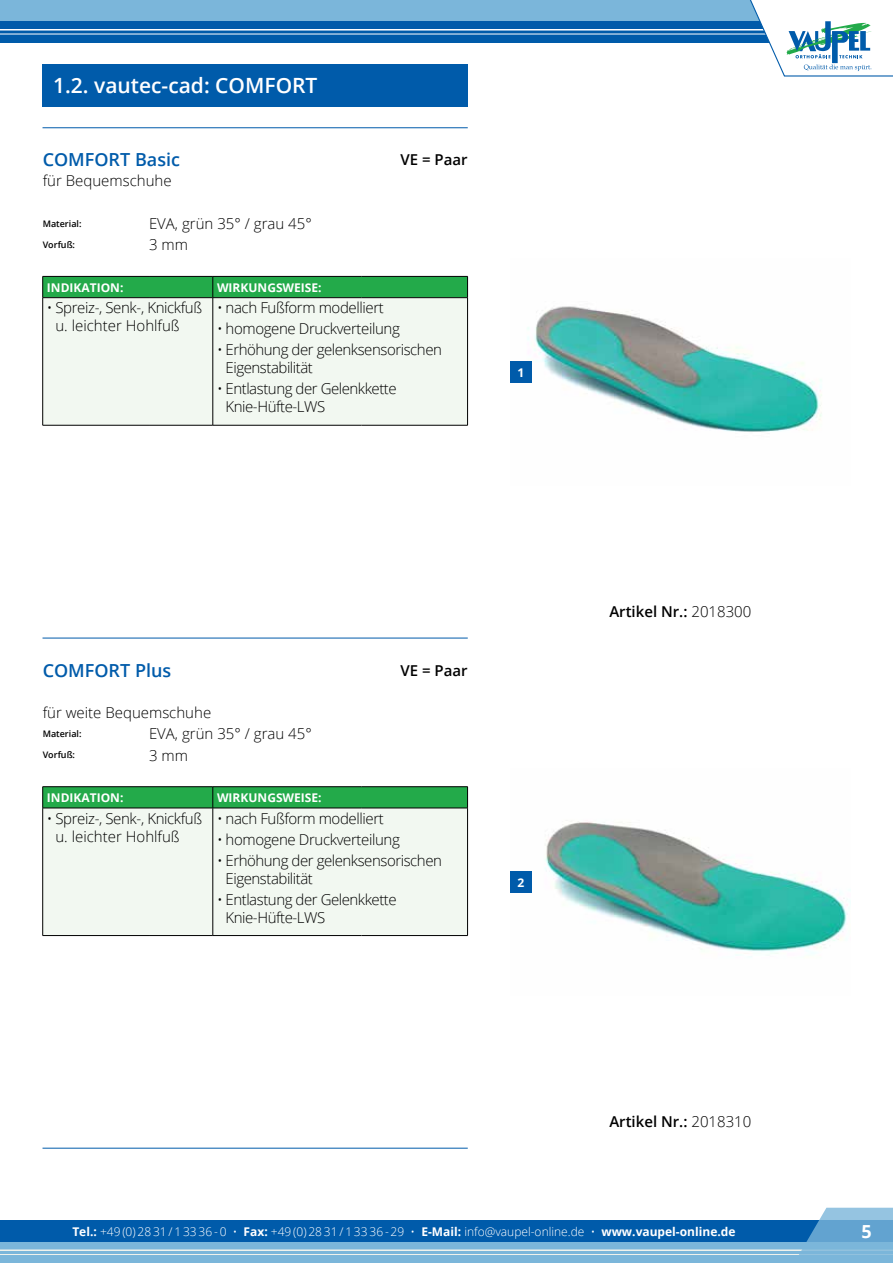
<style>
.page{position:relative;width:893px;height:1263px;background:#fff}
.page>*{position:absolute;margin:0;border:0;box-sizing:border-box;transform-origin:0 0}
.t1{font:600 21px "Open Sans";color:#fff}
.t2{font:600 18px "Open Sans";color:#005baa}
.t3{font:700 18px "Open Sans";color:#fff}
.t4{font:300 15px/18px "Open Sans";letter-spacing:-.025em;color:#000}
.t5{font:300 15px/18px "Open Sans";color:#000}
.t6{font:600 15px "Open Sans";color:#000}
.t7{font:300 12px "Open Sans";color:#fff}
.t8{font:700 12px "Open Sans";color:#fff}
.t9{font:600 9px "Open Sans";color:#000}
.s1{font-weight:300}
.s2{font-weight:700}
</style>
<div class="page">
<div style="left:0;top:0;width:893px;height:43px;background:#7bb6da"></div>
<div style="left:0;top:21px;width:893px;height:22px;background:#005baa"></div>
<hr style="left:0;top:34px;width:893px;height:1px;background:#fff">
<hr style="left:0;top:29px;width:893px;height:2px;background:#fff">
<svg style="left:743px;top:0;width:150px;height:77px"></svg>
<div style="left:0;top:1220px;width:893px;height:43px;background:#7bb6da"></div>
<div style="left:0;top:1220px;width:893px;height:22px;background:#005baa"></div>
<hr style="left:0;top:1254px;width:893px;height:1px;background:#f0f2ec">
<hr style="left:0;top:1249px;width:893px;height:2px;background:#f0f2ec">
<svg style="left:787px;top:1208px;width:106px;height:47px"></svg>
<img style="left:527px;top:306px;width:295px;height:126px">
<div style="left:510px;top:361px;width:21px;height:22px;background:#005baa"></div>
<div style="left:43px;top:64px;width:425px;height:42px;background:#005baa"></div>
<img style="left:510px;top:821px;width:340px;height:135px">
<div style="left:510px;top:872px;width:21px;height:21px;background:#005baa"></div>
<hr style="left:43px;top:127px;width:425px;height:1px;background:#005baa">
<div style="left:43px;top:298px;width:424px;height:127px;background:#f2f8f1"></div>
<div style="left:42px;top:276px;width:426px;height:22px;background:#23aa4a"></div>
<hr style="left:43px;top:297px;width:106px;height:1px;background:#000">
<hr style="left:42px;top:298px;width:1px;height:127px;background:#000">
<hr style="left:149px;top:297px;width:64px;height:1px;background:#000">
<hr style="left:213px;top:297px;width:149px;height:1px;background:#000">
<hr style="left:213px;top:298px;width:1px;height:127px;background:#000">
<hr style="left:362px;top:297px;width:106px;height:1px;background:#000">
<hr style="left:467px;top:298px;width:1px;height:127px;background:#000">
<hr style="left:43px;top:425px;width:106px;height:1px;background:#000">
<hr style="left:149px;top:425px;width:64px;height:1px;background:#000">
<hr style="left:213px;top:425px;width:149px;height:1px;background:#000">
<hr style="left:362px;top:425px;width:106px;height:1px;background:#000">
<hr style="left:43px;top:638px;width:425px;height:1px;background:#005baa">
<div style="left:43px;top:809px;width:424px;height:126px;background:#f2f8f1"></div>
<hr style="left:43px;top:786px;width:106px;height:1px;background:#000">
<hr style="left:149px;top:786px;width:64px;height:1px;background:#000">
<hr style="left:213px;top:786px;width:149px;height:1px;background:#000">
<hr style="left:362px;top:786px;width:106px;height:1px;background:#000">
<svg style="left:42px;top:787px;width:426px;height:21px;background:#21a247"></svg>
<hr style="left:43px;top:808px;width:106px;height:1px;background:#000">
<hr style="left:42px;top:808px;width:1px;height:127px;background:#000">
<hr style="left:149px;top:808px;width:64px;height:1px;background:#000">
<hr style="left:213px;top:808px;width:149px;height:1px;background:#000">
<hr style="left:213px;top:808px;width:1px;height:127px;background:#000">
<hr style="left:362px;top:808px;width:106px;height:1px;background:#000">
<hr style="left:467px;top:808px;width:1px;height:127px;background:#000">
<hr style="left:43px;top:935px;width:106px;height:1px;background:#000">
<hr style="left:149px;top:935px;width:64px;height:1px;background:#000">
<hr style="left:213px;top:935px;width:149px;height:1px;background:#000">
<hr style="left:362px;top:935px;width:106px;height:1px;background:#000">
<hr style="left:43px;top:1148px;width:425px;height:1px;background:#005baa">
<h1 class="t1" style="left:53px;top:71px;width:262px">1.2. vautec-cad: com fo rt</h1>
<p class="t2" style="left:43px;top:147px;width:15px">Com</p>
<p class="t2" style="left:85px;top:147px;width:97px">fo rt Basic</p>
<p class="t6" style="left:400px;top:149px;width:69px">VE = Paar</p>
<p class="t5" style="left:43px;top:172px;width:130px">für Bequemschuhe</p>
<p class="t9" style="left:43px;top:217px;width:40px">Material:</p>
<p class="t5" style="left:149px;top:214px;width:164px">EVA, grün 35° / grau 45°</p>
<p class="t9" style="left:43px;top:238px;width:34px">Vorfuß:</p>
<p class="t4" style="left:149px;top:235px;width:40px">3 mm</p>
<p class="t8" style="left:47px;top:279px;width:78px">I NDIKATION:</p>
<p class="t8" style="left:217px;top:279px;width:106px">WIRKUNGSWEISE:</p>
<p class="t5" style="left:55px;top:299px;width:148px;text-indent:-9px">• Spreiz-, Senk-, Knickfuß u. leichter Hohlfuß</p>
<p class="t4" style="left:217px;top:299px;width:168px">• nach Fußform modelliert</p>
<p class="t4" style="left:217px;top:320px;width:184px">• homogene Druckverteilung</p>
<p class="t4" style="left:217px;top:341px;width:226px">• Erhöhung der gelenksensorischen<br>Eigenstabilität</p>
<p class="t4" style="left:226px;top:380px;width:173px;text-indent:-9px">• Entlastung der Gelenkkette<br>Knie-Hüfte-LWS</p>
<p class="t8" style="left:517px;top:364px;width:8px">1</p>
<p class="t2" style="left:43px;top:658px;width:15px">Com</p>
<p class="t2" style="left:85px;top:658px;width:88px">fort Plus</p>
<p class="t6" style="left:400px;top:660px;width:69px">VE = Paar</p>
<p class="t5" style="left:43px;top:703px;width:170px">für weite Bequemschuhe</p>
<p class="t9" style="left:43px;top:727px;width:40px">Material:</p>
<p class="t5" style="left:149px;top:724px;width:164px">EVA, grün 35° / grau 45°</p>
<p class="t9" style="left:43px;top:749px;width:34px">Vorfuß:</p>
<p class="t4" style="left:149px;top:746px;width:40px">3 mm</p>
<p class="t8" style="left:47px;top:789px;width:78px">I NDIKATION:</p>
<p class="t8" style="left:217px;top:789px;width:106px">WIRKUNGSWEISE:</p>
<p class="t5" style="left:55px;top:809px;width:148px;text-indent:-9px">• Spreiz-, Senk-, Knickfuß u. leichter Hohlfuß</p>
<p class="t4" style="left:217px;top:809px;width:168px">• nach Fußform modelliert</p>
<p class="t4" style="left:217px;top:830px;width:184px">• homogene Druckverteilung</p>
<p class="t4" style="left:217px;top:851px;width:226px">• Erhöhung der gelenksensorischen<br>Eigenstabilität</p>
<p class="t4" style="left:226px;top:890px;width:173px;text-indent:-9px">• Entlastung der Gelenkkette<br>Knie-Hüfte-LWS</p>
<p class="t8" style="left:517px;top:874px;width:8px">2</p>
<p class="t6" style="left:609px;top:601px;width:144px">Artikel Nr.: <span class="s1">2018300</span></p>
<p class="t6" style="left:609px;top:1111px;width:144px">Artikel Nr.: <span class="s1">2018310</span></p>
<p class="t7" style="left:72px;top:1223px;width:665px"><span class="s2">TEL.:</span> +49 (0) 28 31 / 1 33 36 - 0 • <span class="s2">FAX:</span> +49 (0) 28 31 / 1 33 36 - 29 • <span class="s2">E-MAIL:</span> info@vaupel-online.de • <span class="s2">WWW.VAUPEL-ONLINE.DE</span></p>
<p class="t3" style="left:861px;top:1219px;width:12px">5</p>
</div>
